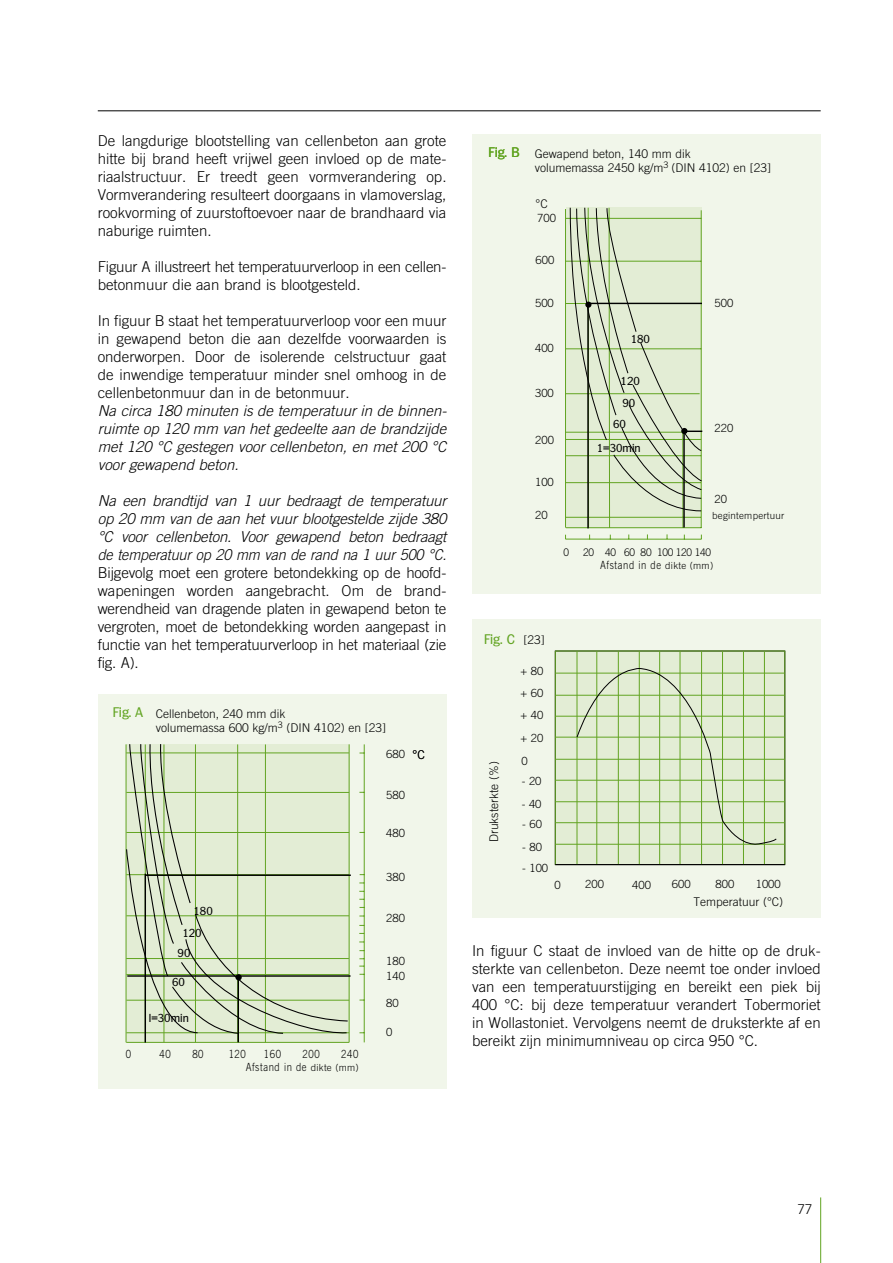
<style>
.page{position:relative;width:893px;height:1263px;background:#fff}
.page>*{position:absolute;margin:0;border:0;box-sizing:border-box;transform-origin:0 0}
.t1{font:300 15px/18px "Trade Gothic";letter-spacing:-.01em;color:#000;text-align:justify}
.t2{font:italic 300 15px/18px "Trade Gothic";letter-spacing:-.005em;color:#000;text-align:justify}
.t3{font:13.5px "Plymouth";color:#62a422}
.t4{font:300 13.5px "Trade Gothic";color:#000}
.t5{font:300 12.15px "Trade Gothic";color:#000}
.t6{font:300 12px/14.4px "Trade Gothic";color:#000}
.t7{font:300 11.25px/21.8px "Trade Gothic";color:#000}
.t8{font:300 11.25px "Trade Gothic";letter-spacing:.06em;color:#000;scale:.85 1}
.t9{font:11.25px/22px "Plymouth";color:#000}
.t10{font:300 11.25px "Trade Gothic";color:#000;scale:.85 1}
.t11{font:300 10.5px "Trade Gothic";letter-spacing:-.025em;color:#000;scale:.96 1}
.t12{font:300 9.75px "Trade Gothic";letter-spacing:.025em;color:#000}
.s1{font-size:9.75px}
.s2{font-family:"Trade Gothic";font-weight:300;font-size:12px;color:#000}
</style>
<div class="page">
<div style="left:98px;top:694px;width:348px;height:395px;background:#f1f6ea"></div>
<hr style="left:98px;top:111px;width:723px;height:1px;background:#000">
<hr style="left:820px;top:1197px;width:1px;height:66px;background:#62a422">
<div style="left:472px;top:134px;width:349px;height:460px;background:#f1f6ea"></div>
<svg style="left:565px;top:512px;width:137px;height:28px"></svg>
<svg style="left:565px;top:207px;width:138px;height:305px;background:#d5e1c6"></svg>
<div style="left:472px;top:620px;width:349px;height:298px;background:#f1f6ea"></div>
<div style="left:555px;top:651px;width:230px;height:214px;background:#e3edd5"></div>
<hr style="left:555px;top:651px;width:1px;height:214px;background:#62a422">
<hr style="left:577px;top:651px;width:1px;height:214px;background:#62a422">
<hr style="left:596px;top:651px;width:1px;height:213px;background:#62a422">
<hr style="left:618px;top:651px;width:1px;height:213px;background:#62a422">
<hr style="left:639px;top:651px;width:1px;height:214px;background:#62a422">
<hr style="left:659px;top:651px;width:1px;height:213px;background:#62a422">
<hr style="left:680px;top:651px;width:1px;height:213px;background:#62a422">
<hr style="left:701px;top:651px;width:1px;height:214px;background:#62a422">
<hr style="left:722px;top:651px;width:1px;height:214px;background:#62a422">
<hr style="left:743px;top:651px;width:1px;height:214px;background:#62a422">
<hr style="left:764px;top:651px;width:1px;height:214px;background:#62a422">
<hr style="left:784px;top:651px;width:1px;height:214px;background:#62a422">
<hr style="left:555px;top:864px;width:230px;height:1px;background:#000">
<hr style="left:555px;top:844px;width:230px;height:1px;background:#62a422">
<hr style="left:555px;top:822px;width:230px;height:1px;background:#62a422">
<hr style="left:555px;top:801px;width:230px;height:1px;background:#62a422">
<hr style="left:555px;top:780px;width:230px;height:1px;background:#62a422">
<hr style="left:555px;top:759px;width:230px;height:1px;background:#62a422">
<hr style="left:555px;top:737px;width:230px;height:1px;background:#62a422">
<hr style="left:555px;top:716px;width:230px;height:1px;background:#62a422">
<hr style="left:555px;top:695px;width:230px;height:1px;background:#62a422">
<hr style="left:555px;top:673px;width:230px;height:1px;background:#62a422">
<hr style="left:555px;top:651px;width:230px;height:1px;background:#62a422">
<svg style="left:576px;top:668px;width:201px;height:181px"></svg>
<hr style="left:683px;top:433px;width:2px;height:94px;background:#000">
<svg style="left:681px;top:428px;width:21px;height:6px"></svg>
<hr style="left:587px;top:303px;width:115px;height:1px;background:#000">
<hr style="left:587px;top:305px;width:2px;height:223px;background:#000">
<svg style="left:585px;top:302px;width:6px;height:6px"></svg>
<svg style="left:349px;top:744px;width:16px;height:299px"></svg>
<svg style="left:126px;top:744px;width:223px;height:299px;background:#d5e2c4"></svg>
<hr style="left:127px;top:975px;width:223px;height:2px;background:#000">
<hr style="left:238px;top:979px;width:1px;height:63px;background:#000">
<hr style="left:145px;top:874px;width:1px;height:168px;background:#000">
<hr style="left:145px;top:874px;width:206px;height:2px;background:#000">
<div style="left:235px;top:974px;width:7px;height:6px;background:#000;border-radius:50%"></div>
<p class="t1" style="left:98px;top:132px;width:350px">De langdurige blootstelling van cellenbeton aan grote hitte bij brand heeft vrijwel geen invloed op de mate&shy;riaalstructuur. Er treedt geen vormverandering op.<br>Vormverandering resulteert doorgaans in vlamoverslag, rookvorming of zuurstoftoevoer naar de brandhaard via naburige ruimten.</p>
<p class="t1" style="left:98px;top:258px;width:350px">Figuur A illustreert het temperatuurverloop in een cellen&shy;betonmuur die aan brand is blootgesteld.</p>
<p class="t1" style="left:98px;top:312px;width:350px">In figuur B staat het temperatuurverloop voor een muur in ge-wa- pend beton die aan dezelfde voorwaarden is onderworpen. Door de isolerende celstructuur gaat de in-wen-dige temperatuur minder snel omhoog in de cellen- beton- muur dan in de betonmuur.</p>
<p class="t2" style="left:98px;top:402px;width:350px">Na circa 180 minu-ten is de temperatuu r in de binnen&shy;ruimte op 120 mm van het gedeelte aan de brandzijde met 120 °C gestegen voor cellenbeton, en met 200 °C voor gewapend beton.</p>
<p class="t2" style="left:98px;top:492px;width:350px">Na een brandtijd van 1 uu r bedraagt de temperatuu r op 20 mm van de aan het vuu r blootgestelde zijde 380 °C voor cellenbeton. Voor gewapend beton bedraagt de temperatuu r op 20 mm van de rand na 1 uu r 500 °C.</p>
<p class="t1" style="left:98px;top:564px;width:350px;text-align:left">Bijgevolg moet een grotere betondekking op de hoofd&shy;wapeningen worden aangebracht. Om de brand&shy;werendheid van dragende platen in gewapend beton te vergroten, moet de betondekking worden aangepast in functie van het temperatuurverloop in het materiaal (zie fig. A).</p>
<p class="t3" style="left:113px;top:704px;width:32px">Fig. A</p>
<p class="t6" style="left:156px;top:706px;width:232px">Cellenbeton, 240 mm dik<br>volumemassa 600 kg/m<sup>3</sup> (DIN 4102) en [23]</p>
<p class="t9" style="left:182px;top:900px;width:32px;text-indent:11px">180<br>120</p>
<p class="t9" style="left:178px;top:942px;width:14px">90</p>
<p class="t9" style="left:172px;top:971px;width:14px">60</p>
<p class="t9" style="left:149px;top:1006px;width:42px">l=30min</p>
<p class="t10" style="left:126px;top:1047px;width:8px">0</p>
<p class="t10" style="left:160px;top:1047px;width:15px">40</p>
<p class="t10" style="left:192px;top:1047px;width:15px">80</p>
<p class="t10" style="left:229px;top:1047px;width:22px">120</p>
<p class="t10" style="left:264px;top:1047px;width:22px">160</p>
<p class="t10" style="left:303px;top:1047px;width:22px">200</p>
<p class="t10" style="left:341px;top:1047px;width:22px">240</p>
<p class="t8" style="left:246px;top:1060px;width:135px">Afstand in de <span class="s1">dikte (mm)</span></p>
<p class="t7" style="left:386px;top:743px;width:20px">680</p>
<p class="t7" style="left:386px;top:784px;width:20px">580</p>
<p class="t7" style="left:386px;top:822px;width:20px">480</p>
<p class="t7" style="left:386px;top:866px;width:20px">380</p>
<p class="t7" style="left:386px;top:907px;width:20px">280</p>
<p class="t7" style="left:386px;top:954px;width:20px;line-height:14.7px">180<br>140</p>
<p class="t7" style="left:386px;top:991px;width:14px">80</p>
<p class="t7" style="left:386px;top:1020px;width:8px">0</p>
<p class="t5" style="left:413px;top:747px;width:14px">°C</p>
<p class="t3" style="left:489px;top:144px;width:33px">Fig. B</p>
<p class="t6" style="left:535px;top:146px;width:238px">Gewapend beton, 140 mm dik<br>volumemassa 2450 kg/m<sup>3</sup> (DIN 4102) en [23]</p>
<p class="t6" style="left:535px;top:197px;width:14px">°C</p>
<p class="t7" style="left:537px;top:207px;width:20px">700</p>
<p class="t7" style="left:535px;top:249px;width:20px">600</p>
<p class="t7" style="left:535px;top:292px;width:20px">500</p>
<p class="t7" style="left:714px;top:292px;width:20px">500</p>
<p class="t7" style="left:535px;top:337px;width:20px">400</p>
<p class="t7" style="left:535px;top:382px;width:20px">300</p>
<p class="t7" style="left:535px;top:429px;width:20px">200</p>
<p class="t9" style="left:631px;top:328px;width:21px">180</p>
<p class="t9" style="left:621px;top:370px;width:21px">120</p>
<p class="t9" style="left:622px;top:392px;width:14px">90</p>
<p class="t9" style="left:613px;top:413px;width:14px">60</p>
<p class="t9" style="left:597px;top:437px;width:45px">1=30min</p>
<p class="t7" style="left:714px;top:417px;width:20px">220</p>
<p class="t7" style="left:535px;top:471px;width:20px">100</p>
<p class="t7" style="left:535px;top:504px;width:14px">20</p>
<p class="t7" style="left:714px;top:488px;width:14px">20</p>
<p class="t12" style="left:712px;top:509px;width:74px">begintempertuur</p>
<p class="t11" style="left:563px;top:546px;width:7px">0</p>
<p class="t11" style="left:583px;top:546px;width:135px">20 40 60 80 100 120 140</p>
<p class="t8" style="left:600px;top:559px;width:135px">Afstand in de <span class="s1">dikte (mm)</span></p>
<p class="t3" style="left:484px;top:631px;width:62px">Fig. C <span class="s2">[23]</span></p>
<p class="t7" style="left:521px;top:660px;width:24px;text-align:justify">+ 80 + 60 + 40</p>
<p class="t7" style="left:521px;top:726px;width:24px;line-height:23.4px">+ 20<br>0</p>
<p class="t7" style="left:522px;top:770px;width:21px">- 20</p>
<p class="t7" style="left:522px;top:793px;width:21px">- 40</p>
<p class="t7" style="left:522px;top:813px;width:21px">- 60</p>
<p class="t7" style="left:522px;top:836px;width:21px">- 80</p>
<p class="t7" style="left:522px;top:857px;width:27px">- 100</p>
<p class="t6" style="left:487px;top:842px;width:82px;rotate:-90deg">Druksterkte (%)</p>
<p class="t7" style="left:555px;top:873px;width:8px">0</p>
<p class="t7" style="left:585px;top:873px;width:20px">200</p>
<p class="t7" style="left:632px;top:874px;width:20px">400</p>
<p class="t7" style="left:672px;top:873px;width:20px">600</p>
<p class="t7" style="left:715px;top:873px;width:20px">800</p>
<p class="t7" style="left:756px;top:873px;width:27px">1000</p>
<p class="t6" style="left:693px;top:894px;width:91px">Temperatuur (°C)</p>
<p class="t1" style="left:472px;top:941px;width:350px">In figuur C staat de invloed van de hitte op de druk&shy;sterkte van cellenbeton. Deze neemt toe onder invloed van een temperatuurstijging en bereikt een piek bij 400 °C: bij deze temperatuur verandert Tobermoriet in Wollastoniet. Vervolgens neemt de druksterkte af en bereikt zijn minimumniveau op circa 950 °C.</p>
<p class="t4" style="left:797px;top:1201px;width:17px">77</p>
</div>
